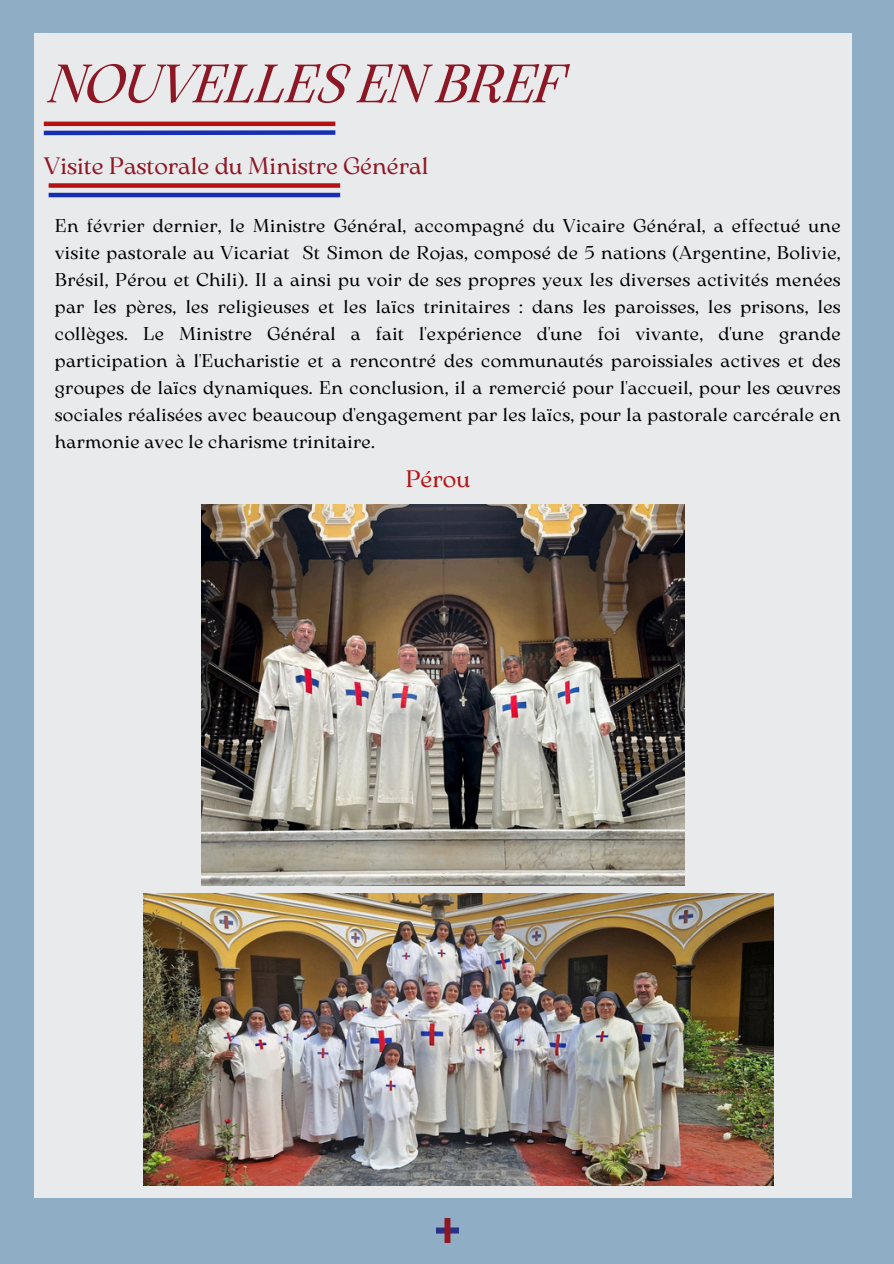
<style>
.page{position:relative;width:894px;height:1264px;background:#fff}
.page>*{position:absolute;margin:0;border:0;box-sizing:border-box;transform-origin:0 0}
.t1{font:italic 53.7px "Arsenica Antiqua";color:#8d1825}
.t2{font:23.7px "Arsenica Antiqua";color:#8d1825}
.t3{font:23.7px "Arsenica Antiqua";color:#b41212}
.t4{font:18.45px/27px "Arsenica Antiqua";letter-spacing:.02em;color:#000;text-align:justify}
</style>
<div class="page">
<div style="left:0;top:0;width:893px;height:1263px;background:#90adc6"></div>
<div style="left:34px;top:33px;width:818px;height:1164px;background:#e9eaec"></div>
<img style="left:436px;top:1218px;width:22px;height:24px">
<div style="left:44px;top:130px;width:291px;height:5px;background:#152eb2"></div>
<hr style="left:44px;top:122px;width:291px;height:4px;background:#b41212">
<div style="left:49px;top:183px;width:291px;height:5px;background:#b41212"></div>
<hr style="left:49px;top:193px;width:291px;height:4px;background:#152eb2">
<img style="left:201px;top:505px;width:482px;height:380px">
<img style="left:144px;top:893px;width:628px;height:292px">
<h2 class="t1" style="left:49px;top:64px;width:516px">NOUVELLES EN BREF</h2>
<p class="t2" style="left:44px;top:157px;width:386px">Visite Pastorale du Ministre Général</p>
<p class="t4" style="left:55px;top:213px;width:787px">En février dernier, le Ministre Général, accompagné du Vicaire Général, a effectué une visite pastorale au Vicariat St Simon de Rojas, composé de 5 nations (Argentine, Bolivie, Brésil, Pérou et Chili). Il a ainsi pu voir de ses propres yeux les diverses activités menées par les pères, les religieuses et les laïcs trinitaires : dans les paroisses, les prisons, les collèges. Le Ministre Général a fait l'expérience d'une foi vivante, d'une grande participation à l'Eucharistie et a rencontré des communautés paroissiales actives et des groupes de laïcs dynamiques. En conclusion, il a remercié pour l'accueil, pour les œuvres sociales réalisées avec beaucoup d'engagement par les laïcs, pour la pastorale carcérale en harmonie avec le charisme trinitaire.</p>
<p class="t3" style="left:405px;top:470px;width:66px">Pérou</p>
</div>
